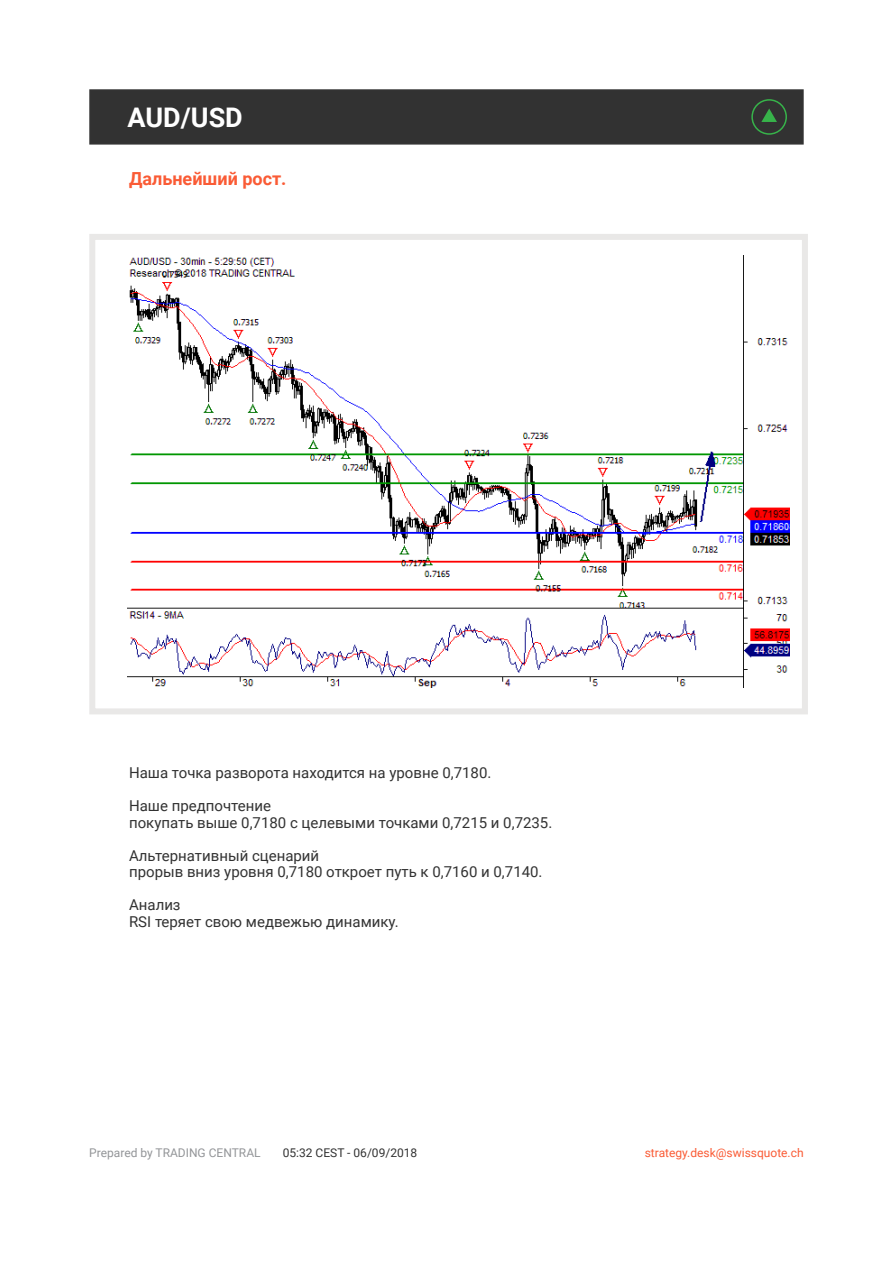
<style>
.page{position:relative;width:893px;height:1263px;background:#fff}
.page>*{position:absolute;margin:0;border:0;box-sizing:border-box;transform-origin:0 0}
.t1{font:700 27px "Roboto";color:#fff}
.t2{font:700 18px "Roboto";color:#fa5b35}
.t3{font:15px/16.5px "Roboto";color:#323232}
.t4{font:12px "Roboto";color:#fa5b35}
.t5{font:12px "Roboto";color:#939598}
.t6{font:12px "Roboto";color:#323232}
</style>
<div class="page">
<div style="left:89px;top:234px;width:719px;height:480px;border:6px solid #e9e8e7"></div>
<div style="left:89px;top:89px;width:715px;height:56px;background:#323232;border:2px solid #323232"></div>
<img style="left:128px;top:255px;width:661px;height:432px">
<svg style="left:751px;top:99px;width:36px;height:36px"></svg>
<h1 class="t1" style="left:128px;top:98px;width:117px">AUD/USD</h1>
<p class="t2" style="left:129px;top:166px;width:159px">Дальнейший рост.</p>
<p class="t3" style="left:129px;top:764px;width:364px">Наша точка разворота находится на уровне 0,7180.</p>
<p class="t3" style="left:129px;top:797px;width:425px">Наше предпочтение<br>покупать выше 0,7180 с целевыми точками 0,7215 и 0,7235.</p>
<p class="t3" style="left:129px;top:846px;width:415px">Альтернативный сценарий<br>прорыв вниз уровня 0,7180 откроет путь к 0,7160 и 0,7140.</p>
<p class="t3" style="left:129px;top:896px;width:271px">Анализ<br>RSI теряет свою медвежью динамику.</p>
<p class="t5" style="left:89px;top:1144px;width:173px">Prepared by TRADING CENTRAL</p>
<p class="t6" style="left:283px;top:1144px;width:136px">05:32 CEST - 06/09/2018</p>
<p class="t4" style="left:645px;top:1144px;width:160px">strategy.desk@swissquote.ch</p>
</div>
